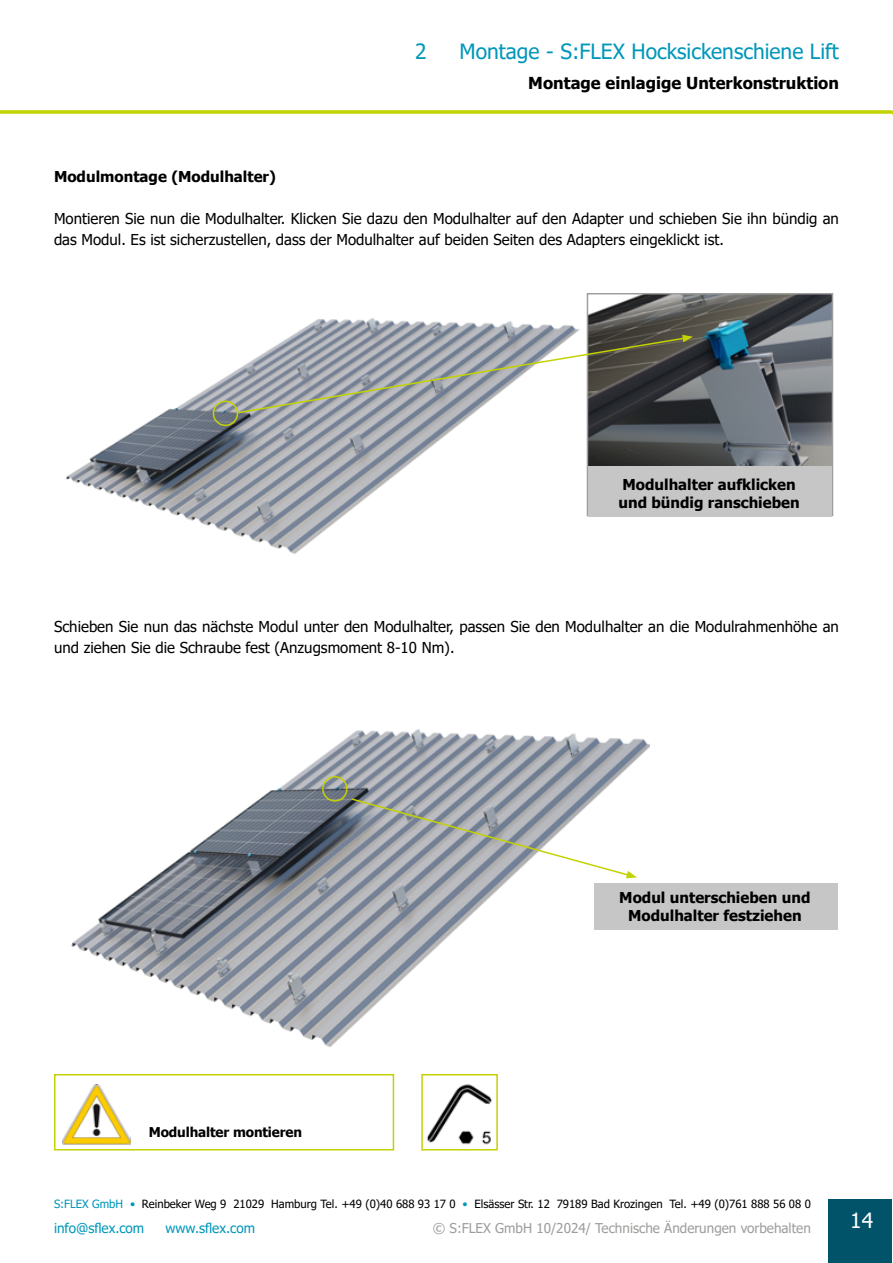
<style>
.page{position:relative;width:893px;height:1263px;background:#fff}
.page>*{position:absolute;margin:0;border:0;box-sizing:border-box;transform-origin:0 0}
.t1{font:21px "Tahoma";color:#0097ba}
.t2{font:21px "Tahoma";color:#fff}
.t3{font:700 16.5px "Tahoma";color:#000}
.t4{font:15px/21px "Tahoma";color:#000}
.t5{font:700 15px/18px "Tahoma";color:#000;text-align:center}
.t6{font:13.5px "Tahoma";color:#9d9d9c}
.t7{font:13.5px "Tahoma";color:#0097ba}
.t8{font:700 13.5px "Tahoma";letter-spacing:-.01em;color:#000}
.t9{font:11.4px "Tahoma";color:#000}
.s1{color:#0097ba}
</style>
<div class="page">
<div style="left:828px;top:1199px;width:64px;height:64px;background:#005368"></div>
<hr style="left:0;top:110px;width:891px;height:3px;background:#c3d200">
<hr style="left:0;top:111px;width:893px;height:3px;background:#c3d200">
<div style="left:54px;top:1074px;width:340px;height:76px;border:2px solid #c3d200"></div>
<img style="left:63px;top:1084px;width:68px;height:60px">
<img style="left:71px;top:729px;width:579px;height:318px">
<div style="left:594px;top:883px;width:244px;height:46px;background:#c6c6c6"></div>
<svg style="left:350px;top:797px;width:287px;height:81px"></svg>
<img style="left:426px;top:1084px;width:66px;height:61px">
<div style="left:421px;top:1074px;width:77px;height:76px;border:2px solid #c3d200"></div>
<div style="left:322px;top:776px;width:26px;height:25px;border:2px solid #c3d200;border-radius:50%"></div>
<img style="left:65px;top:318px;width:515px;height:236px">
<div style="left:213px;top:401px;width:25px;height:25px;border:2px solid #c3d200;border-radius:50%"></div>
<img style="left:590px;top:296px;width:240px;height:170px">
<div style="left:587px;top:293px;width:246px;height:223px;border:2px solid #9d9d9c"></div>
<div style="left:588px;top:466px;width:244px;height:50px;background:#c6c6c6"></div>
<svg style="left:237px;top:335px;width:456px;height:79px"></svg>
<h1 class="t1" style="left:415px;top:37px;width:13px">2</h1>
<h1 class="t1" style="left:460px;top:37px;width:381px">Montage - S:FLEX Hocksickenschiene Lift</h1>
<p class="t3" style="left:528px;top:72px;width:312px">Montage einlagige Unterkonstruktion</p>
<p class="t5" style="left:54px;top:168px;width:223px">Modulmontage (Modulhalter)</p>
<p class="t4" style="left:54px;top:208px;width:786px">Montieren Sie nun die Modulhalter. Klicken Sie dazu den Modulhalter auf den Adapter und schieben Sie ihn bündig an das Modul. Es ist sicherzustellen, dass der Modulhalter auf beiden Seiten des Adapters eingeklickt ist.</p>
<p class="t5" style="left:618px;top:476px;width:183px;text-align:left">Modulhalter aufklicken und bündig ranschieben</p>
<p class="t4" style="left:54px;top:617px;width:786px">Schieben Sie nun das nächste Modul unter den Modulhalter, passen Sie den Modulhalter an die Modulrahmenhöhe an und ziehen Sie die Schraube fest (Anzugsmoment 8-10 Nm).</p>
<p class="t5" style="left:619px;top:889px;width:193px">Modul unterschieben und<br>Modulhalter festziehen</p>
<p class="t8" style="left:149px;top:1123px;width:155px">Modulhalter montieren</p>
<p class="t9" style="left:54px;top:1196px;width:758px"><span class="s1">S:FLEX GmbH •</span> Reinbeker Weg 9 21029 Hamburg Tel. +49 (0)40 688 93 17 0 <span class="s1">•</span> Elsässer Str. 12 79189 Bad Krozingen Tel. +49 (0)761 888 56 08 0</p>
<p class="t7" style="left:54px;top:1219px;width:92px">info@sflex.com</p>
<p class="t7" style="left:165px;top:1219px;width:91px">www.sflex.com</p>
<p class="t6" style="left:433px;top:1219px;width:380px">© S:FLEX GmbH 10/2024/ Technische Änderungen vorbehalten</p>
<h1 class="t2" style="left:850px;top:1206px;width:24px">14</h1>
</div>
